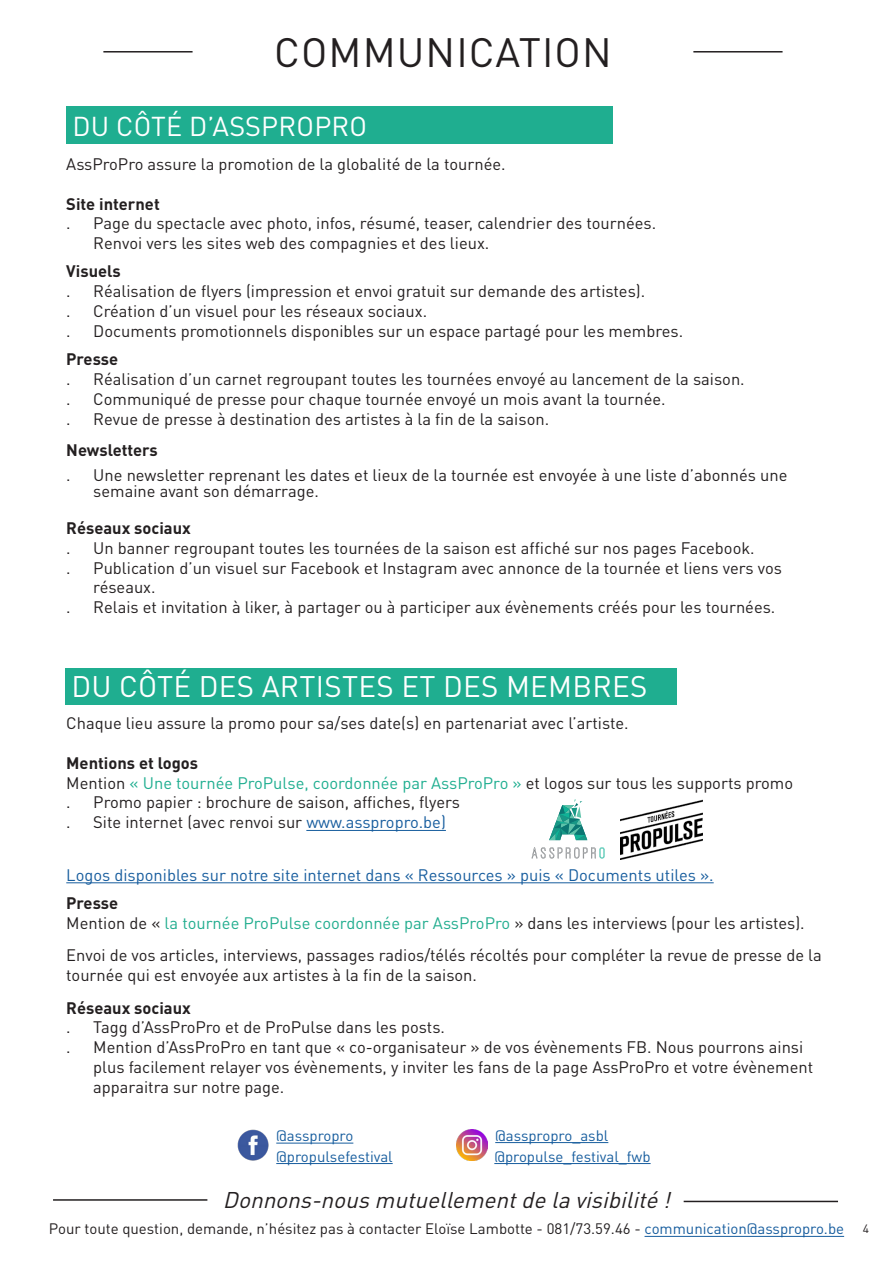
<style>
.page{position:relative;width:893px;height:1263px;background:#fff}
.page>*{position:absolute;margin:0;border:0;box-sizing:border-box;transform-origin:0 0}
.t1{font:40.5px "DIN Pro";letter-spacing:.025em;color:#231f20}
.t2{font:29.4px "DIN Pro";letter-spacing:.01em;color:#fff}
.t3{font:27px "DIN Pro";letter-spacing:.01em;color:#fff}
.t4{font:italic 22.5px "DIN Pro";color:#231f20}
.t5{font:16.5px/19.8px "DIN Pro";color:#231f20}
.t6{font:700 16.5px "DIN Pro";color:#231f20}
.t7{font:16.5px "DIN Pro";color:#1fae90}
.t8{font:16.5px "DIN Pro";color:#175d9e}
.t9{font:15px "DIN Pro";color:#231f20}
.t10{font:15px "DIN Pro";color:#175d9e}
.t11{font:12px "DIN Pro";color:#231f20}
.s1{color:#231f20}
.s2{color:#175d9e}
.s3{color:#22ad8f}
</style>
<div class="page">
<hr style="left:306px;top:830px;width:140px;height:1px;background:#175d9e">
<hr style="left:66px;top:882px;width:648px;height:1px;background:#175d9e">
<hr style="left:495px;top:1142px;width:113px;height:1px;background:#175d9e">
<div style="left:66px;top:106px;width:546px;height:38px;background:#1fae90"></div>
<div style="left:65px;top:668px;width:611px;height:36px;background:#1fae90"></div>
<hr style="left:53px;top:1199px;width:154px;height:2px;background:#231f20">
<hr style="left:684px;top:1201px;width:154px;height:1px;background:#231f20">
<hr style="left:103px;top:51px;width:90px;height:2px;background:#231f20">
<hr style="left:693px;top:51px;width:90px;height:2px;background:#231f20">
<hr style="left:644px;top:1236px;width:200px;height:1px;background:#175d9e">
<svg style="left:531px;top:847px;width:74px;height:11px"></svg>
<svg style="left:549px;top:799px;width:38px;height:41px"></svg>
<img style="left:620px;top:800px;width:82px;height:59px">
<img style="left:237px;top:1129px;width:32px;height:32px">
<img style="left:456px;top:1129px;width:32px;height:32px">
<hr style="left:276px;top:1143px;width:77px;height:1px;background:#175d9e">
<hr style="left:276px;top:1163px;width:117px;height:1px;background:#175d9e">
<hr style="left:494px;top:1163px;width:157px;height:1px;background:#175d9e">
<p class="t1" style="left:274px;top:24px;width:339px">COMMUNICATION</p>
<p class="t3" style="left:72px;top:107px;width:296px">DU CÔTÉ D’ASSPROPRO</p>
<p class="t5" style="left:66px;top:153px;width:441px">AssProPro assure la promotion de la globalité de la tournée.</p>
<p class="t6" style="left:66px;top:192px;width:95px">Site internet</p>
<p class="t5" style="left:66px;top:213px;width:6px">.</p>
<p class="t5" style="left:93px;top:213px;width:564px">Page du spectacle avec photo, infos, résumé, teaser, calendrier des tournées.<br>Renvoi vers les sites web des compagnies et des lieux.</p>
<p class="t6" style="left:66px;top:260px;width:56px">Visuels</p>
<p class="t5" style="left:66px;top:281px;width:6px">.</p>
<p class="t5" style="left:93px;top:281px;width:553px">Réalisation de flyers (impression et envoi gratuit sur demande des artistes).</p>
<p class="t5" style="left:66px;top:300px;width:6px">.</p>
<p class="t5" style="left:93px;top:300px;width:335px">Création d’un visuel pour les réseaux sociaux.</p>
<p class="t5" style="left:66px;top:320px;width:6px">.</p>
<p class="t5" style="left:93px;top:320px;width:591px">Documents promotionnels disponibles sur un espace partagé pour les membres.</p>
<p class="t6" style="left:66px;top:348px;width:53px">Presse</p>
<p class="t5" style="left:66px;top:368px;width:6px">.</p>
<p class="t5" style="left:93px;top:368px;width:653px">Réalisation d’un carnet regroupant toutes les tournées envoyé au lancement de la saison.</p>
<p class="t5" style="left:66px;top:388px;width:6px">.</p>
<p class="t5" style="left:93px;top:388px;width:574px">Communiqué de presse pour chaque tournée envoyé un mois avant la tournée.</p>
<p class="t5" style="left:66px;top:408px;width:6px">.</p>
<p class="t5" style="left:93px;top:408px;width:457px">Revue de presse à destination des artistes à la fin de la saison.</p>
<p class="t6" style="left:66px;top:439px;width:93px">Newsletters</p>
<p class="t5" style="left:66px;top:464px;width:6px">.</p>
<p class="t5" style="left:93px;top:466px;width:696px;line-height:16.5px">Une newsletter reprenant les dates et lieux de la tournée est envoyée à une liste d’abonnés une semaine avant son démarrage.</p>
<p class="t6" style="left:66px;top:517px;width:126px">Réseaux sociaux</p>
<p class="t5" style="left:66px;top:537px;width:6px">.</p>
<p class="t5" style="left:93px;top:537px;width:663px">Un banner regroupant toutes les tournées de la saison est affiché sur nos pages Facebook.</p>
<p class="t5" style="left:66px;top:557px;width:6px">.</p>
<p class="t5" style="left:93px;top:557px;width:690px">Publication d’un visuel sur Facebook et Instagram avec annonce de la tournée et liens vers vos réseaux.</p>
<p class="t5" style="left:66px;top:597px;width:6px">.</p>
<p class="t5" style="left:93px;top:597px;width:684px">Relais et invitation à liker, à partager ou à participer aux évènements créés pour les tournées.</p>
<p class="t2" style="left:71px;top:667px;width:577px">DU CÔTÉ DES ARTISTES ET DES MEMBRES</p>
<p class="t5" style="left:66px;top:713px;width:564px">Chaque lieu assure la promo pour sa/ses date(s) en partenariat avec l’artiste.</p>
<p class="t6" style="left:66px;top:752px;width:133px">Mentions et logos</p>
<p class="t7" style="left:66px;top:771px;width:728px"><span class="s1">Mention</span> « Une tournée ProPulse, coordonnée par AssProPro » <span class="s1">et logos sur tous les supports promo</span></p>
<p class="t5" style="left:66px;top:792px;width:6px">.</p>
<p class="t5" style="left:93px;top:792px;width:368px">Promo papier : brochure de saison, affiches, flyers</p>
<p class="t5" style="left:66px;top:812px;width:6px">.</p>
<p class="t5" style="left:93px;top:812px;width:354px">Site internet (avec renvoi sur <span class="s2">www.asspropro.be)</span></p>
<p class="t8" style="left:66px;top:863px;width:649px">Logos disponibles sur notre site internet dans « Ressources » puis « Documents utiles ».</p>
<p class="t6" style="left:66px;top:892px;width:53px">Presse</p>
<p class="t5" style="left:66px;top:912px;width:740px">Mention de « <span class="s3">la tournée ProPulse coordonnée par AssProPro</span> » dans les interviews (pour les artistes).</p>
<p class="t5" style="left:66px;top:945px;width:757px">Envoi de vos articles, interviews, passages radios/télés récoltés pour compléter la revue de presse de la tournée qui est envoyée aux artistes à la fin de la saison.</p>
<p class="t6" style="left:66px;top:996px;width:126px">Réseaux sociaux</p>
<p class="t5" style="left:66px;top:1017px;width:6px">.</p>
<p class="t5" style="left:93px;top:1017px;width:353px">Tagg d’AssProPro et de ProPulse dans les posts.</p>
<p class="t5" style="left:66px;top:1037px;width:6px">.</p>
<p class="t5" style="left:93px;top:1037px;width:721px">Mention d’AssProPro en tant que « co-organisateur » de vos évènements FB. Nous pourrons ainsi plus facilement relayer vos évènements, y inviter les fans de la page AssProPro et votre évènement apparaitra sur notre page.</p>
<p class="t10" style="left:495px;top:1125px;width:115px">@asspropro_asbl</p>
<p class="t10" style="left:276px;top:1125px;width:79px">@asspropro</p>
<p class="t10" style="left:276px;top:1146px;width:118px">@propulsefestival</p>
<p class="t10" style="left:494px;top:1146px;width:158px">@propulse_festival_fwb</p>
<p class="t4" style="left:223px;top:1184px;width:455px">Donnons-nousmutuellementdelavisibilité!</p>
<p class="t9" style="left:49px;top:1219px;width:797px">Pour toute question, demande, n’hésitez pas à contacter Eloïse Lambotte - 081/73.59.46 - <span class="s2">communication@asspropro.be</span></p>
<p class="t11" style="left:863px;top:1220px;width:8px">4</p>
</div>
